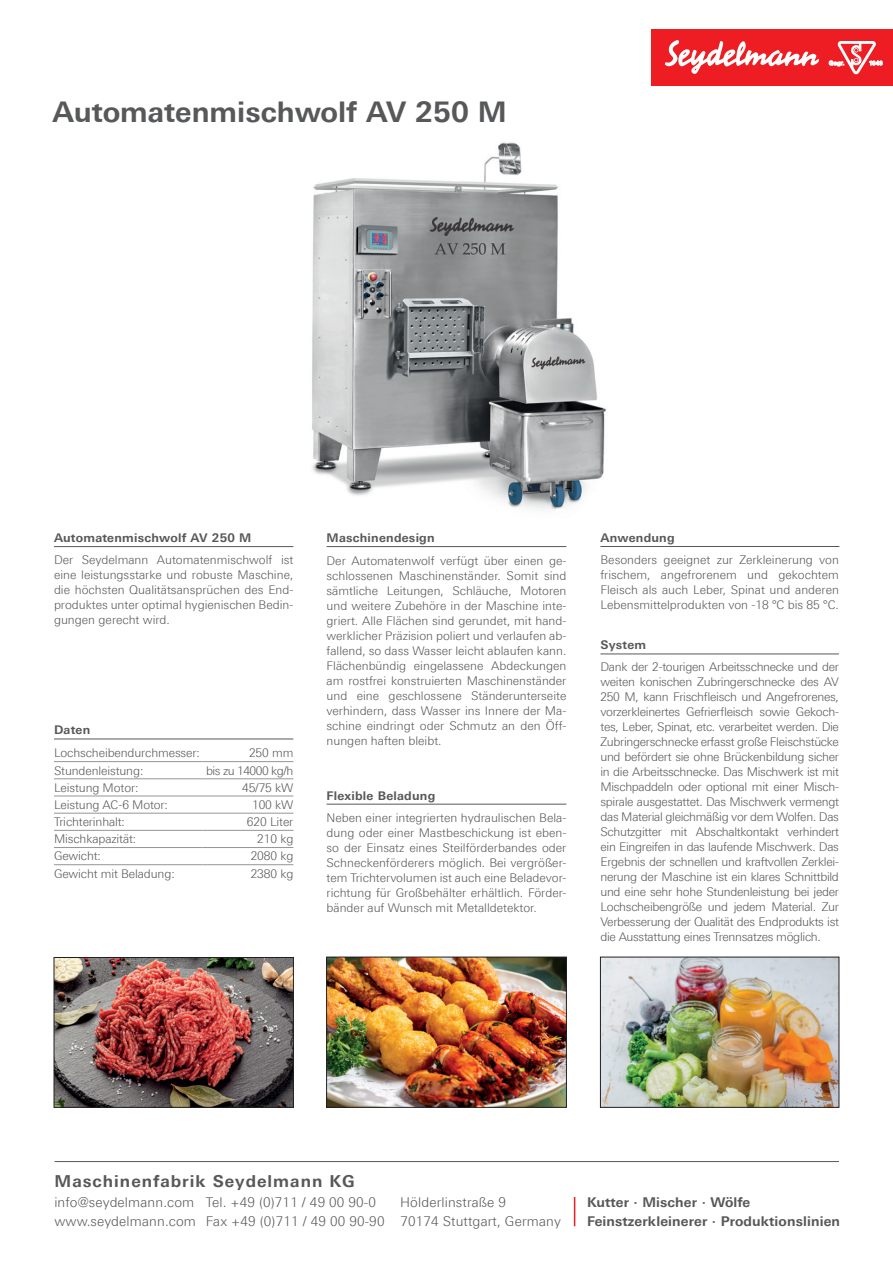
<style>
.page{position:relative;width:893px;height:1263px;background:#fff}
.page>*{position:absolute;margin:0;border:0;box-sizing:border-box;transform-origin:0 0}
.t1{font:700 28.5px "Linotype Univers 630";color:#57585a}
.t2{font:700 16.5px "Linotype Univers 630";letter-spacing:.06em;color:#57585a}
.t3{font:300 13.5px/19.5px "Linotype Univers 330";letter-spacing:.01em;color:#57585a}
.t4{font:700 13.5px/19.5px "Linotype Univers 630";letter-spacing:.01em;color:#57585a}
.t5{font:300 12px/15px "Linotype Univers 330";letter-spacing:-.01em;color:#57585a;text-align:justify}
.t6{font:700 12px "Linotype Univers 630";letter-spacing:.02em;color:#57585a}
.t7{font:300 12px "Linotype Univers 330";letter-spacing:-.04em;color:#57585a}
</style>
<div class="page">
<img style="left:312px;top:142px;width:294px;height:368px">
<img style="left:328px;top:959px;width:237px;height:146px">
<div style="left:326px;top:957px;width:241px;height:150px;border:1px solid #231f20"></div>
<img style="left:602px;top:959px;width:235px;height:146px">
<img style="left:56px;top:959px;width:236px;height:146px">
<div style="left:54px;top:957px;width:240px;height:150px;border:1px solid #231f20"></div>
<hr style="left:600px;top:546px;width:239px;height:1px;background:#57585a">
<hr style="left:54px;top:546px;width:239px;height:1px;background:#57585a">
<hr style="left:327px;top:546px;width:239px;height:1px;background:#57585a">
<hr style="left:55px;top:1161px;width:784px;height:1px;background:#57585a">
<svg style="left:574px;top:1197px;width:1px;height:29px"></svg>
<hr style="left:54px;top:739px;width:239px;height:1px;background:#57585a">
<hr style="left:54px;top:761px;width:148px;height:1px;background:#939598">
<hr style="left:202px;top:761px;width:91px;height:1px;background:#939598">
<hr style="left:54px;top:778px;width:148px;height:1px;background:#939598">
<hr style="left:202px;top:778px;width:91px;height:1px;background:#939598">
<hr style="left:54px;top:830px;width:148px;height:1px;background:#939598">
<hr style="left:202px;top:830px;width:91px;height:1px;background:#939598">
<hr style="left:54px;top:847px;width:148px;height:1px;background:#939598">
<hr style="left:202px;top:847px;width:91px;height:1px;background:#939598">
<hr style="left:54px;top:796px;width:148px;height:1px;background:#939598">
<hr style="left:202px;top:796px;width:91px;height:1px;background:#939598">
<hr style="left:54px;top:813px;width:148px;height:1px;background:#939598">
<hr style="left:202px;top:813px;width:91px;height:1px;background:#939598">
<hr style="left:54px;top:864px;width:148px;height:1px;background:#939598">
<hr style="left:202px;top:864px;width:91px;height:1px;background:#939598">
<hr style="left:600px;top:653px;width:239px;height:1px;background:#57585a">
<hr style="left:327px;top:804px;width:239px;height:1px;background:#57585a">
<div style="left:651px;top:29px;width:242px;height:56px;background:#ee1d23"></div>
<svg style="left:665px;top:40px;width:154px;height:34px"></svg>
<svg style="left:829px;top:41px;width:53px;height:33px"></svg>
<h1 class="t1" style="left:53px;top:94px;width:456px">Automatenmischwolf AV 250 M</h1>
<p class="t6" style="left:54px;top:530px;width:199px">Automatenmischwolf AV 250 M</p>
<p class="t5" style="left:54px;top:552px;width:241px">Der Seydelmann Automatenmischwolf ist eine leistungsstarke und robuste Maschine, die höchsten Qualitätsansprüchen des End&shy;produktes unter optimal hygienischen Bedin&shy;gungen gerecht wird.</p>
<p class="t6" style="left:54px;top:723px;width:38px">Daten</p>
<p class="t5" style="left:54px;top:745px;width:147px">Lochscheibendurchmesser:</p>
<p class="t5" style="left:249px;top:745px;width:46px">250 mm</p>
<p class="t5" style="left:54px;top:763px;width:91px">Stundenleistung:</p>
<p class="t7" style="left:206px;top:763px;width:89px">bis zu 14000 kg/h</p>
<p class="t5" style="left:54px;top:780px;width:86px">Leistung Motor:</p>
<p class="t5" style="left:242px;top:780px;width:53px">45/75 kW</p>
<p class="t5" style="left:54px;top:797px;width:115px">Leistung AC-6 Motor:</p>
<p class="t5" style="left:252px;top:797px;width:43px">100 kW</p>
<p class="t5" style="left:54px;top:814px;width:72px">Trichterinhalt:</p>
<p class="t5" style="left:247px;top:814px;width:48px">620 Liter</p>
<p class="t5" style="left:54px;top:831px;width:84px">Mischkapazität:</p>
<p class="t5" style="left:257px;top:831px;width:38px">210 kg</p>
<p class="t5" style="left:54px;top:848px;width:48px">Gewicht:</p>
<p class="t5" style="left:251px;top:848px;width:44px">2080 kg</p>
<p class="t5" style="left:54px;top:866px;width:122px">Gewicht mit Beladung:</p>
<p class="t5" style="left:251px;top:866px;width:44px">2380 kg</p>
<p class="t6" style="left:327px;top:531px;width:110px">Maschinendesign</p>
<p class="t5" style="left:327px;top:553px;width:241px">Der Automatenwolf verfügt über einen ge&shy;schlossenen Maschinenständer. Somit sind sämtliche Leitungen, Schläuche, Motoren und weitere Zubehöre in der Maschine inte&shy;griert. Alle Flächen sind gerundet, mit hand&shy;werklicher Präzision poliert und verlaufen ab&shy;fallend, so dass Wasser leicht ablaufen kann.<br>Flächenbündig eingelassene Abdeckungen am rostfrei konstruierten Maschinenständer und eine geschlossene Ständerunterseite verhindern, dass Wasser ins Innere der Ma&shy;schine eindringt oder Schmutz an den Öff&shy;nungen haften bleibt.</p>
<p class="t6" style="left:327px;top:788px;width:110px">Flexible Beladung</p>
<p class="t5" style="left:327px;top:810px;width:241px">Neben einer integrierten hydraulischen Bela&shy;dung oder einer Mastbeschickung ist eben&shy;so der Einsatz eines Steilförderbandes oder Schneckenförderers möglich. Bei vergrößer&shy;tem Trichtervolumen ist auch eine Beladevor&shy;richtung für Großbehälter erhältlich. Förder&shy;bänder auf Wunsch mit Metalldetektor.</p>
<p class="t6" style="left:600px;top:530px;width:76px">Anwendung</p>
<p class="t5" style="left:600px;top:552px;width:240px">Besonders geeignet zur Zerkleinerung von frischem, angefrorenem und gekochtem Fleisch als auch Leber, Spinat und anderen Lebensmittelprodukten von -18 °C bis 85 °C.</p>
<p class="t6" style="left:600px;top:638px;width:47px">System</p>
<p class="t5" style="left:600px;top:659px;width:240px">Dank der 2-tourigen Arbeitsschnecke und der weiten konischen Zubringerschnecke des AV 250 M, kann Frischfleisch und Angefrorenes, vorzerkleinertes Gefrierfleisch sowie Gekoch&shy;tes, Leber, Spinat, etc. verarbeitet werden. Die Zubringerschnecke erfasst große Fleischstücke und befördert sie ohne Brückenbildung sicher in die Arbeitsschnecke. Das Mischwerk ist mit Mischpaddeln oder optional mit einer Misch&shy;spirale ausgestattet. Das Mischwerk vermengt das Material gleichmäßig vor dem Wolfen. Das Schutzgitter mit Abschaltkontakt verhindert ein Eingreifen in das laufende Mischwerk. Das Ergebnis der schnellen und kraftvollen Zerklei&shy;nerung der Maschine ist ein klares Schnittbild und eine sehr hohe Stundenleistung bei jeder Lochscheibengröße und jedem Material. Zur Verbesserung der Qualität des Endprodukts ist die Ausstattung eines Trennsatzes möglich.</p>
<h2 class="t2" style="left:55px;top:1171px;width:302px">Maschinenfabrik Seydelmann KG</h2>
<p class="t3" style="left:54px;top:1192px;width:323px">info@seydelmann.com Tel. +49 (0)711 / 49 00 90-0</p>
<p class="t3" style="left:54px;top:1192px;width:508px;text-indent:346px">Hölderlinstraße 9 www.seydelmann.com Fax +49 (0)711 / 49 00 90-90 70174 Stuttgart, Germany</p>
<p class="t4" style="left:587px;top:1192px;width:255px">Kutter · Mischer · Wölfe<br>Feinstzerkleinerer · Produktionslinien</p>
</div>
